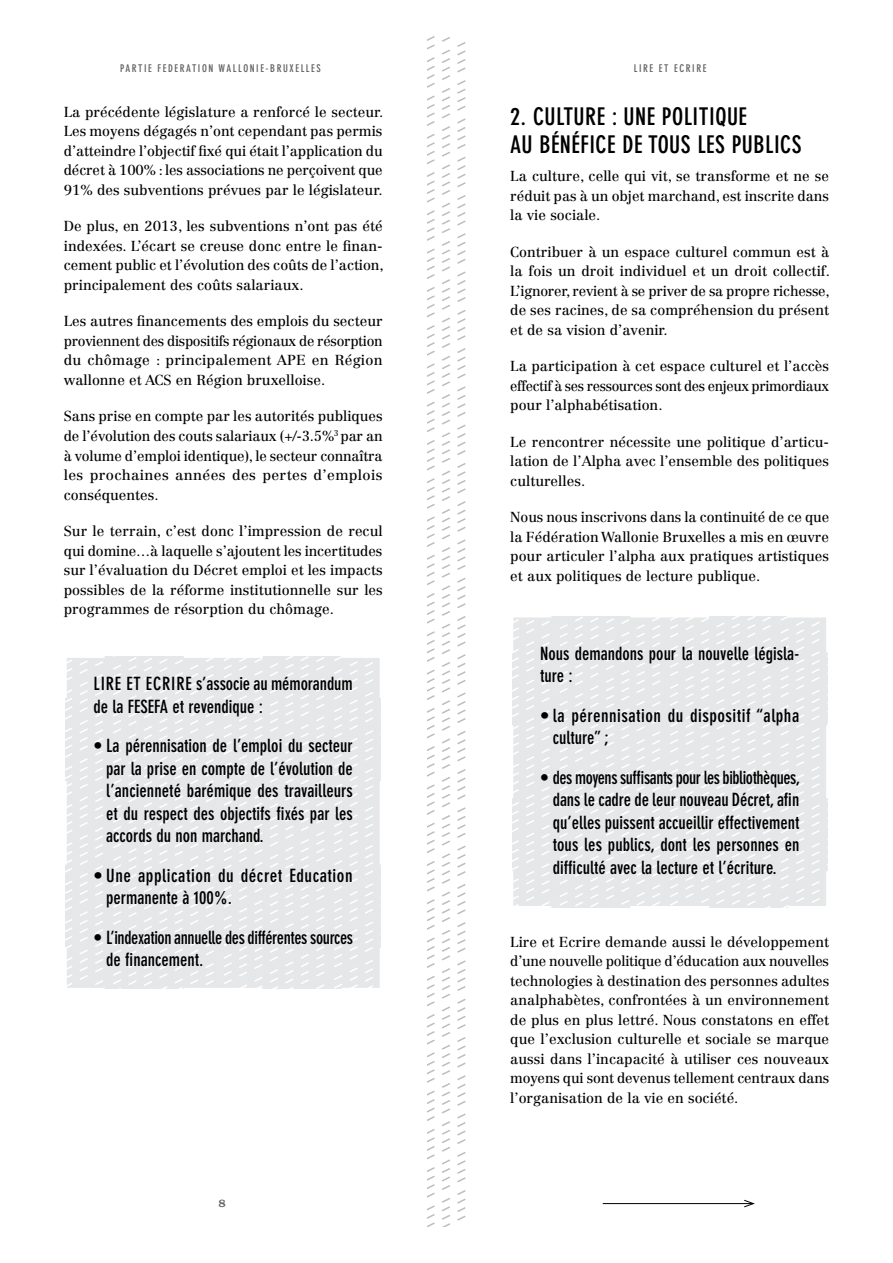
<style>
.page{position:relative;width:893px;height:1263px;background:#fff}
.page>*{position:absolute;margin:0;border:0;box-sizing:border-box;transform-origin:0 0}
.t1{font:700 condensed 24px/28.5px "DIN Neuzeit Grotesk Std";letter-spacing:.02em;color:#000}
.t2{font:700 condensed 18px/22.5px "DIN Neuzeit Grotesk Std";color:#000}
.t3{font:700 condensed 18px/22.5px "DIN Neuzeit Grotesk Std";letter-spacing:-.02em;color:#000}
.t4{font:700 condensed 18px/22.5px "DIN Neuzeit Grotesk Std";letter-spacing:.03em;color:#000}
.t5{font:700 condensed 18px/22.5px "DIN Neuzeit Grotesk Std";letter-spacing:.025em;color:#000}
.t6{font:14.25px/19.5px "Centennial LT Std";color:#000;text-align:justify}
.t7{font:12px "Clarendon LT Std";color:#636467}
.t8{font:700 condensed 10.5px "DIN Neuzeit Grotesk Std";letter-spacing:.15em;color:#636467}
</style>
<div class="page">
<svg style="left:427px;top:36px;width:39px;height:1191px"></svg>
<hr style="left:603px;top:1203px;width:150px;height:1px;background:#000">
<svg style="left:743px;top:1199px;width:12px;height:9px"></svg>
<svg style="left:65px;top:656px;width:316px;height:333px;background:#e8e9e9"></svg>
<svg style="left:512px;top:616px;width:316px;height:292px;background:#e8e9ea"></svg>
<p class="t8" style="left:120px;top:62px;width:202px">Partie Federation Wallonie-Bruxelles</p>
<p class="t6" style="left:64px;top:102px;width:321px">La précédente législature a renforcé le secteur.<br>Les moyens dégagés n’ont cependant pas permis d’atteindre l’objectif fixé qui était l’application du décret à 100% : les associations ne perçoivent que 91% des subventions prévues par le législateur.</p>
<p class="t6" style="left:64px;top:217px;width:321px">De plus, en 2013, les subventions n’ont pas été indexées. L’écart se creuse donc entre le finan&shy;cement public et l’évolution des coûts de l’action, principalement des coûts salariaux.</p>
<p class="t6" style="left:64px;top:312px;width:320px">Les autres financements des emplois du secteur proviennent des dispositifs régionaux de résorption du chômage : principalement APE en Région wallonne et ACS en Région bruxelloise.</p>
<p class="t6" style="left:64px;top:407px;width:320px">Sans prise en compte par les autorités publiques de l’évolution des couts salariaux (+/-3.5%<sup>3</sup> par an à volume d’emploi identique), le secteur connaîtra les prochaines années des pertes d’emplois conséquentes.</p>
<p class="t6" style="left:64px;top:521px;width:321px">Sur le terrain, c’est donc l’impression de recul qui domine…à laquelle s’ajoutent les incertitudes sur l’évaluation du Décret emploi et les impacts possibles de la réforme institutionnelle sur les programmes de résorption du chômage.</p>
<p class="t2" style="left:94px;top:673px;width:8px">LIRE</p>
<p class="t2" style="left:126px;top:673px;width:44px">ET ECRIRE</p>
<p class="t2" style="left:94px;top:673px;width:261px;text-indent:103px">s’associe au mémorandum de la FESEFA et revendique :</p>
<p class="t2" style="left:106px;top:735px;width:248px;text-align:justify;text-indent:-13px">• La pérennisation de l’emploi du secteur par la prise en compte de l’évolution de l’ancienneté barémique des travailleurs et du respect des objectifs fixés par les accords du non marchand.</p>
<p class="t4" style="left:106px;top:864px;width:248px;text-indent:-13px">• Une application du décret Education permanente à 100%.</p>
<p class="t3" style="left:106px;top:926px;width:248px;text-indent:-13px">• L’indexation annuelle des différentes sources de financement.</p>
<p class="t7" style="left:219px;top:1196px;width:9px">8</p>
<p class="t8" style="left:634px;top:62px;width:74px">Lire et Ec rire</p>
<h1 class="t1" style="left:510px;top:102px;width:293px">2. Culture : une politique<br>au bénéfice de tous les publics</h1>
<p class="t6" style="left:510px;top:166px;width:320px">La culture, celle qui vit, se transforme et ne se réduit pas à un objet marchand, est inscrite dans la vie sociale.</p>
<p class="t6" style="left:510px;top:242px;width:321px">Contribuer à un espace culturel commun est à la fois un droit individuel et un droit collectif.<br>L’ignorer, revient à se priver de sa propre richesse, de ses racines, de sa compréhension du présent et de sa vision d’avenir.</p>
<p class="t6" style="left:510px;top:356px;width:320px">La participation à cet espace culturel et l’accès effectif à ses ressources sont des enjeux primordiaux pour l’alphabétisation.</p>
<p class="t6" style="left:510px;top:432px;width:320px">Le rencontrer nécessite une politique d’articu&shy;lation de l’Alpha avec l’ensemble des politiques culturelles.</p>
<p class="t6" style="left:510px;top:507px;width:321px">Nous nous inscrivons dans la continuité de ce que la Fédération Wallonie Bruxelles a mis en œuvre pour articuler l’alpha aux pratiques artistiques et aux politiques de lecture publique.</p>
<p class="t2" style="left:540px;top:642px;width:261px">Nous demandons pour la nouvelle législa&shy;ture :</p>
<p class="t5" style="left:553px;top:704px;width:248px;text-indent:-13px">• la pérennisation du dispositif “alpha culture” ;</p>
<p class="t2" style="left:553px;top:766px;width:249px;text-align:justify;text-indent:-13px">• des moyens suffisants pour les bibliothèques, dans le cadre de leur nouveau Décret, afin qu’elles puissent accueillir effectivement tous les publics, dont les personnes en difficulté avec la lecture et l’écriture.</p>
<p class="t6" style="left:510px;top:932px;width:321px">Lire et Ecrire demande aussi le développement d’une nouvelle politique d’éducation aux nouvelles technologies à destination des personnes adultes analphabètes, confrontées à un environnement de plus en plus lettré. Nous constatons en effet que l’exclusion culturelle et sociale se marque aussi dans l’incapacité à utiliser ces nouveaux moyens qui sont devenus tellement centraux dans l’organisation de la vie en société.</p>
</div>
